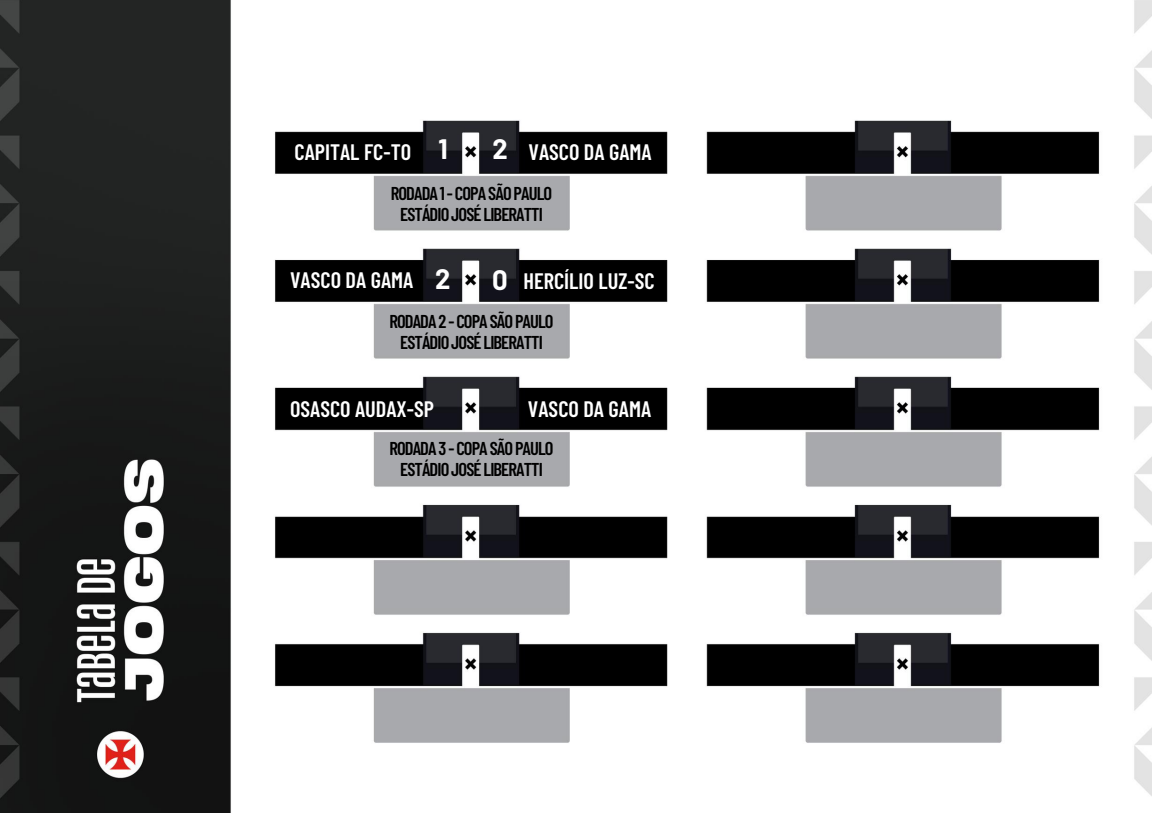
<style>
.page{position:relative;width:1152px;height:813px;background:#fff}
.page>*{position:absolute;margin:0;border:0;box-sizing:border-box;transform-origin:0 0}
.t1{font:700 27.45px "Barlow";color:#fff}
.t2{font:600 22.27px "Barlow Condensed";color:#fff}
.t3{font:600 18.52px/20.9px "Barlow Condensed";letter-spacing:-.05em;color:#000;text-align:center}
</style>
<div class="page">
<img style="left:0;top:0;width:1152px;height:812px">
<h1 class="t1" style="left:438px;top:131px;width:11px">1</h1>
<h1 class="t1" style="left:492px;top:131px;width:17px">2</h1>
<p class="t2" style="left:295px;top:138px;width:118px">CAPITAL FC-TO</p>
<p class="t2" style="left:529px;top:138px;width:125px">VASCO DA GAMA</p>
<p class="t3" style="left:391px;top:182px;width:163px">RODADA1-COPASÃOPAULO<br>ESTÁDIOJOSÉLIBERATTI</p>
<p class="t2" style="left:290px;top:266px;width:125px">VASCO DA GAMA</p>
<h1 class="t1" style="left:435px;top:261px;width:17px">2</h1>
<h1 class="t1" style="left:492px;top:263px;width:17px">0</h1>
<p class="t2" style="left:524px;top:266px;width:133px">HERCÍLIO LUZ-SC</p>
<p class="t3" style="left:389px;top:310px;width:166px">RODADA2-COPASÃOPAULO<br>ESTÁDIOJOSÉLIBERATTI</p>
<p class="t2" style="left:290px;top:394px;width:145px">OSASCO AUDAX-SP</p>
<p class="t2" style="left:528px;top:395px;width:125px">VASCO DA GAMA</p>
<p class="t3" style="left:389px;top:437px;width:166px">RODADA3-COPASÃOPAULO<br>ESTÁDIOJOSÉLIBERATTI</p>
</div>
